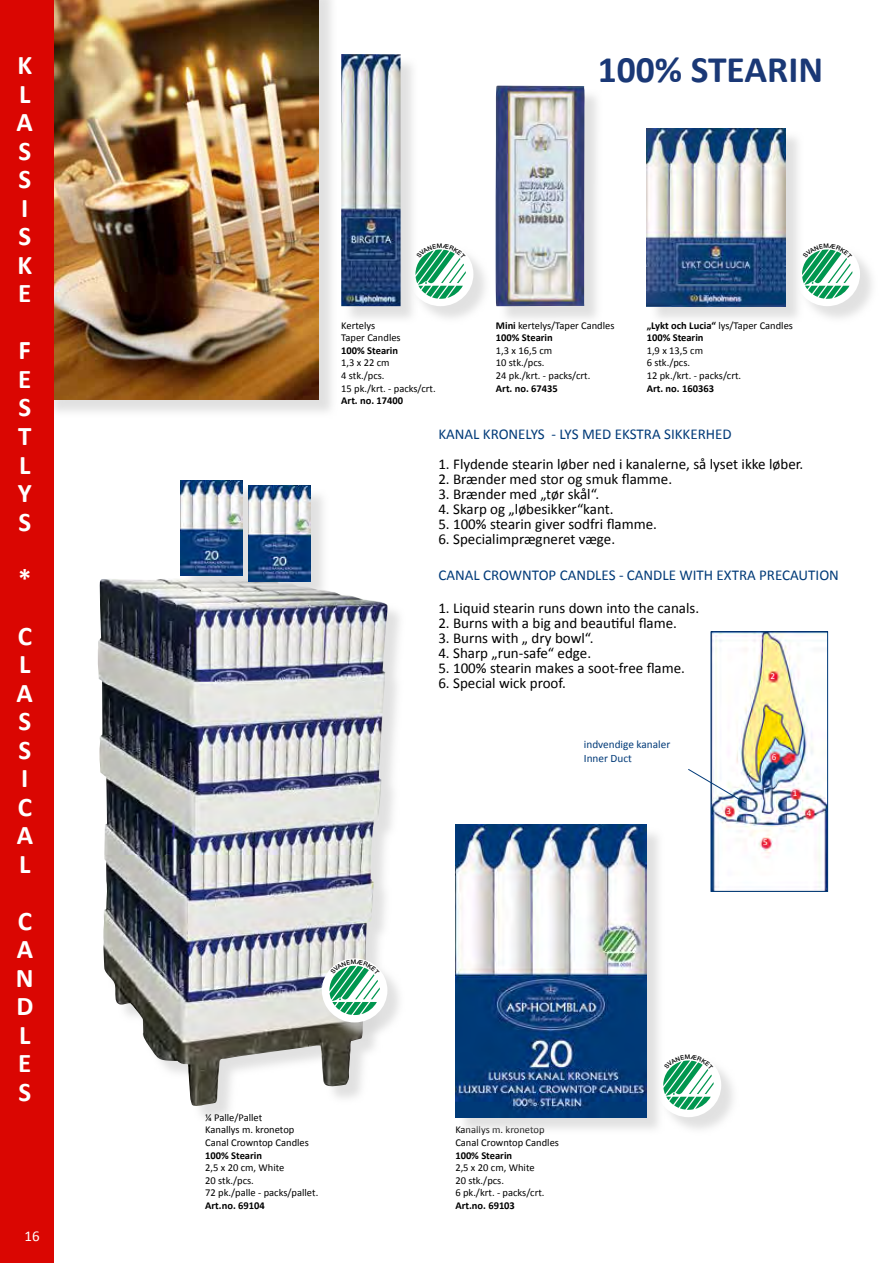
<style>
.page{position:relative;width:893px;height:1263px;background:#fff}
.page>*{position:absolute;margin:0;border:0;box-sizing:border-box;transform-origin:0 0}
.t1{font:700 37.5px "Calibri";color:#1a3876}
.t2{font:700 27px/28.5px "Calibri";color:#fff}
.t3{font:15px "Calibri";color:#000}
.t4{font:15px "Calibri";color:#003a78}
.t5{font:15px "Calibri";color:#fff}
.t6{font:11.25px/13.5px "Calibri";color:#003a78}
.t7{font:10.5px/12.6px "Calibri";color:#000}
.t8{font:700 10.5px/12.6px "Calibri";color:#000}
.t9{font:9px "Calibri";color:#fff}
.s1{font-weight:700}
.s2{font-weight:400}
</style>
<div class="page">
<div style="left:46px;top:0;width:291px;height:418px;background:#d8d8d8;opacity:.75"></div>
<img style="left:53px;top:0;width:266px;height:400px">
<div style="left:100px;top:580px;width:306px;height:544px;background:#d8d8d8;opacity:.75"></div>
<img style="left:98px;top:579px;width:289px;height:527px">
<div style="left:183px;top:483px;width:78px;height:112px;background:#d8d8d8;opacity:.75"></div>
<img style="left:181px;top:480px;width:62px;height:96px">
<div style="left:251px;top:488px;width:79px;height:112px;background:#d8d8d8;opacity:.75"></div>
<img style="left:249px;top:486px;width:62px;height:95px">
<div style="left:411px;top:244px;width:81px;height:81px;background:#d8d8d8;opacity:.75"></div>
<div style="left:408px;top:242px;width:65px;height:64px;background:#fff;border-radius:50%"></div>
<div style="left:797px;top:244px;width:81px;height:81px;background:#d8d8d8;opacity:.75"></div>
<div style="left:794px;top:242px;width:66px;height:64px;background:#fff;border-radius:50%"></div>
<div style="left:325px;top:961px;width:81px;height:80px;background:#d8d8d8;opacity:.75"></div>
<div style="left:322px;top:958px;width:65px;height:64px;background:#fff;border-radius:50%"></div>
<div style="left:658px;top:1055px;width:81px;height:81px;background:#d8d8d8;opacity:.75"></div>
<div style="left:656px;top:1053px;width:65px;height:64px;background:#fff;border-radius:50%"></div>
<div style="left:498px;top:88px;width:105px;height:237px;background:#d8d8d8;opacity:.75"></div>
<img style="left:496px;top:86px;width:89px;height:220px">
<div style="left:343px;top:56px;width:76px;height:269px;background:#d8d8d8;opacity:.75"></div>
<img style="left:341px;top:54px;width:60px;height:252px">
<div style="left:649px;top:130px;width:155px;height:195px;background:#d8d8d8;opacity:.75"></div>
<img style="left:647px;top:128px;width:139px;height:178px">
<div style="left:0;top:0;width:53px;height:1263px;background:#da0602"></div>
<div style="left:458px;top:827px;width:207px;height:309px;background:#d8d8d8;opacity:.75"></div>
<img style="left:455px;top:825px;width:191px;height:292px">
<img style="left:713px;top:633px;width:113px;height:257px">
<div style="left:711px;top:631px;width:117px;height:261px;border:1px solid #003a78"></div>
<svg style="left:688px;top:768px;width:59px;height:36px"></svg>
<svg style="left:415px;top:243px;width:51px;height:56px"></svg>
<svg style="left:802px;top:243px;width:50px;height:56px"></svg>
<svg style="left:329px;top:960px;width:51px;height:55px"></svg>
<svg style="left:663px;top:1054px;width:51px;height:56px"></svg>
<h2 class="t2" style="left:17px;top:50px;width:18px">K<br>L<br>A<br>S<br>S<br>I<br>S<br>K<br>E</h2>
<h2 class="t2" style="left:18px;top:335px;width:16px;text-align:justify">F E S T L Y S</h2>
<h2 class="t2" style="left:18px;top:549px;width:16px;line-height:57px">*<br>C</h2>
<h2 class="t2" style="left:17px;top:649px;width:18px">L<br>A<br>S<br>S<br>I<br>C<br>A<br>L</h2>
<h2 class="t2" style="left:16px;top:905px;width:19px;text-align:justify">C A N D L E S</h2>
<h3 class="t5" style="left:24px;top:1226px;width:17px">16</h3>
<h1 class="t1" style="left:598px;top:43px;width:227px">100% STEARIN</h1>
<p class="t7" style="left:341px;top:318px;width:61px">Kertelys<br>Taper Candles</p>
<p class="t8" style="left:341px;top:344px;width:58px">100% Stearin</p>
<p class="t7" style="left:341px;top:356px;width:96px">1,3 x 22 cm<br>4 stk./pcs.<br>15 pk./krt. - packs/crt.</p>
<p class="t8" style="left:341px;top:394px;width:63px">Art. no. 17400</p>
<p class="t7" style="left:496px;top:318px;width:120px"><span class="s1">Mini</span> kertelys/Taper Candles<br><span class="s1">100% Stearin</span></p>
<p class="t7" style="left:496px;top:344px;width:96px">1,3 x 16,5 cm<br>10 stk./pcs.<br>24 pk./krt. - packs/crt.</p>
<p class="t8" style="left:496px;top:381px;width:63px">Art. no. 67435</p>
<p class="t8" style="left:647px;top:318px;width:148px">„Lykt och Lucia“ <span class="s2">lys/Taper Candles<br></span>100% Stearin</p>
<p class="t7" style="left:647px;top:344px;width:96px">1,9 x 13,5 cm<br>6 stk./pcs.<br>12 pk./krt. - packs/crt.</p>
<p class="t8" style="left:647px;top:381px;width:69px">Art. no. 160363</p>
<h3 class="t4" style="left:438px;top:424px;width:295px">KANAL KRONELYS - LYS MED EKSTRA SIKKERHED</h3>
<h3 class="t3" style="left:438px;top:454px;width:366px">1. Flydende stearin løber ned i kanalerne, så lyset ikke løber.</h3>
<h3 class="t3" style="left:438px;top:469px;width:235px">2. Brænder med stor og smuk flamme.</h3>
<h3 class="t3" style="left:438px;top:484px;width:163px">3. Brænder med „tør skål“.</h3>
<h3 class="t3" style="left:438px;top:499px;width:177px">4. Skarp og „løbesikker“kant.</h3>
<h3 class="t3" style="left:438px;top:514px;width:220px">5. 100% stearin giver sodfri flamme.</h3>
<h3 class="t3" style="left:438px;top:529px;width:178px">6. Specialimprægneret væge.</h3>
<h3 class="t4" style="left:438px;top:565px;width:402px">CANAL CROWNTOP CANDLES - CANDLE WITH EXTRA PRECAUTION</h3>
<h3 class="t3" style="left:438px;top:598px;width:262px">1. Liquid stearin runs down into the canals.</h3>
<h3 class="t3" style="left:438px;top:613px;width:240px">2. Burns with a big and beautiful flame.</h3>
<h3 class="t3" style="left:438px;top:628px;width:157px">3. Burns with „ dry bowl“.</h3>
<h3 class="t3" style="left:438px;top:643px;width:154px">4. Sharp „run-safe“ edge.</h3>
<h3 class="t3" style="left:438px;top:658px;width:248px">5. 100% stearin makes a soot-free flame.</h3>
<h3 class="t3" style="left:438px;top:673px;width:129px">6. Special wick proof.</h3>
<p class="t9" style="left:770px;top:670px;width:6px">2</p>
<p class="t6" style="left:584px;top:737px;width:88px">indvendige kanaler<br>Inner Duct</p>
<p class="t9" style="left:726px;top:805px;width:6px">3</p>
<p class="t9" style="left:772px;top:750px;width:6px">6</p>
<p class="t9" style="left:763px;top:836px;width:6px">5</p>
<p class="t9" style="left:793px;top:787px;width:6px">1</p>
<p class="t9" style="left:807px;top:806px;width:6px">4</p>
<p class="t7" style="left:205px;top:1111px;width:105px">¼ Palle/Pallet<br>Kanallys m. kronetop<br>Canal Crowntop Candles</p>
<p class="t8" style="left:205px;top:1148px;width:58px">100% Stearin</p>
<p class="t7" style="left:205px;top:1161px;width:115px">2,5 x 20 cm, White<br>20 stk./pcs.<br>72 pk./palle - packs/pallet.</p>
<p class="t8" style="left:205px;top:1199px;width:61px">Art.no. 69104</p>
<p class="t7" style="left:455px;top:1123px;width:105px">Kanallys m. kronetop<br>Canal Crowntop Candles</p>
<p class="t8" style="left:455px;top:1148px;width:58px">100% Stearin</p>
<p class="t7" style="left:455px;top:1161px;width:91px">2,5 x 20 cm, White<br>20 stk./pcs.<br>6 pk./krt. - packs/crt.</p>
<p class="t8" style="left:455px;top:1199px;width:61px">Art.no. 69103</p>
</div>
